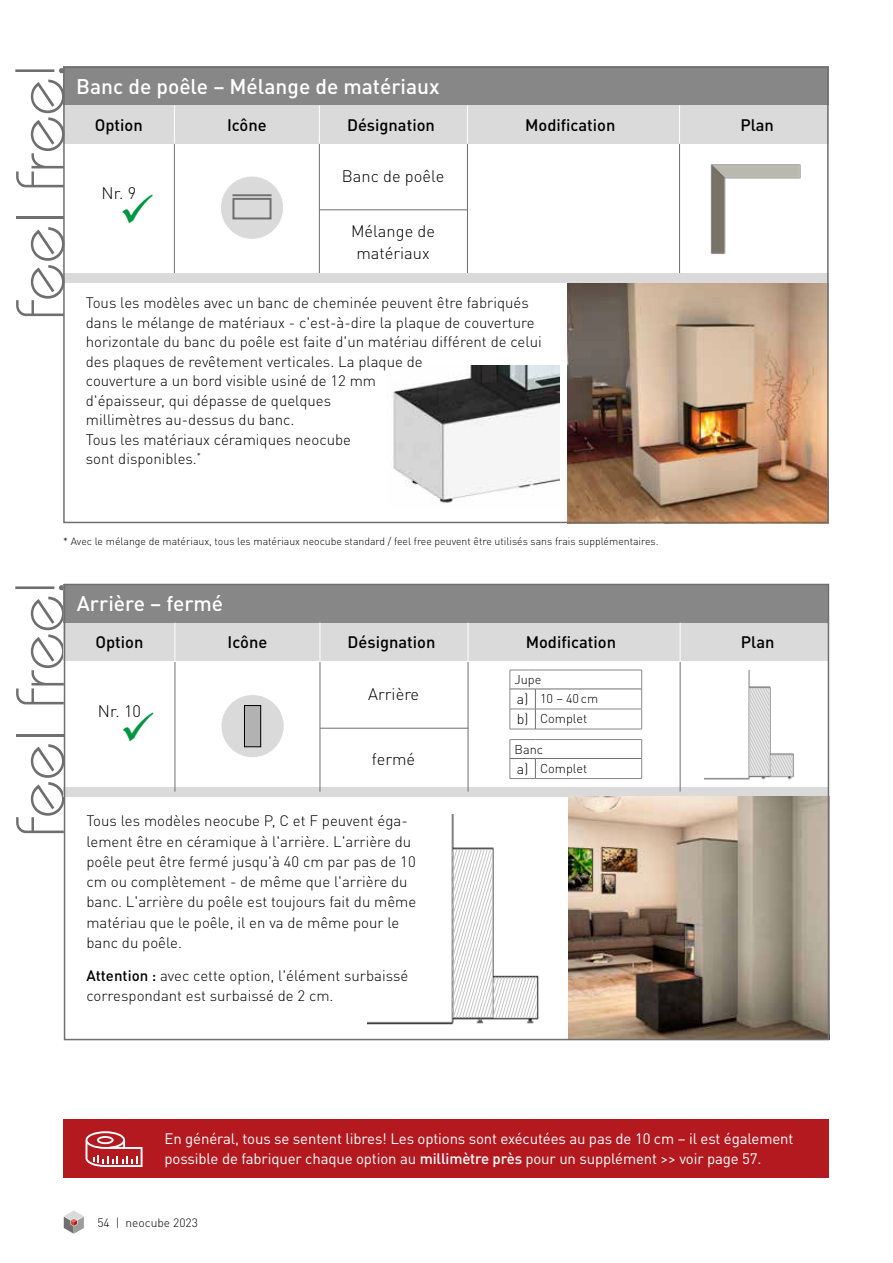
<style>
.page{position:relative;width:893px;height:1263px;background:#fff}
.page>*{position:absolute;margin:0;border:0;box-sizing:border-box;transform-origin:0 0}
.t1{font:300 68.1px "Bauhaus Pro";color:#706f6f}
.t2{font:500 21px "DINOT";color:#fff}
.t3{font:500 16.5px "DINOT";color:#000}
.t4{font:300 16.5px/22.2px "DINOT";color:#000;text-align:center}
.t5{font:300 15px/19.5px "DINOT";color:#000}
.t6{font:15px/20.2px "DINOT";letter-spacing:-.01em;color:#fff}
.t7{font:300 12.75px/19.5px "DINOT";color:#000}
.t8{font:300 12px "DINOT";color:#000}
.t9{font:300 10.5px "DINOT";color:#000}
.s1{font-weight:500}
.s2{font-size:14.1px}
</style>
<div class="page">
<hr style="left:174px;top:144px;width:1px;height:129px;background:#706f6f">
<hr style="left:319px;top:144px;width:1px;height:129px;background:#706f6f">
<hr style="left:467px;top:144px;width:1px;height:129px;background:#706f6f">
<hr style="left:679px;top:144px;width:1px;height:129px;background:#706f6f">
<hr style="left:319px;top:210px;width:149px;height:1px;background:#706f6f">
<img style="left:567px;top:282px;width:259px;height:238px">
<img style="left:393px;top:365px;width:166px;height:138px">
<div style="left:221px;top:177px;width:62px;height:62px;background:#dadada;border-radius:50%"></div>
<div style="left:232px;top:198px;width:40px;height:21px;border:2px solid #706f6f"></div>
<hr style="left:232px;top:194px;width:40px;height:2px;background:#706f6f">
<div style="left:63px;top:273px;width:766px;height:9px;background:#dadada"></div>
<div style="left:63px;top:105px;width:766px;height:39px;background:#dadada"></div>
<div style="left:63px;top:67px;width:766px;height:38px;background:#878787"></div>
<hr style="left:174px;top:105px;width:1px;height:39px;background:#fff">
<hr style="left:319px;top:105px;width:1px;height:39px;background:#fff">
<hr style="left:467px;top:105px;width:1px;height:39px;background:#fff">
<hr style="left:679px;top:105px;width:1px;height:39px;background:#fff">
<div style="left:63px;top:67px;width:766px;height:456px;border:2px solid #706f6f"></div>
<div style="left:64px;top:788px;width:765px;height:9px;background:#dadada"></div>
<hr style="left:175px;top:662px;width:1px;height:129px;background:#706f6f">
<hr style="left:320px;top:662px;width:1px;height:129px;background:#706f6f">
<hr style="left:468px;top:662px;width:1px;height:129px;background:#706f6f">
<hr style="left:680px;top:662px;width:1px;height:129px;background:#706f6f">
<hr style="left:320px;top:728px;width:148px;height:1px;background:#706f6f">
<img style="left:568px;top:797px;width:258px;height:240px">
<div style="left:221px;top:695px;width:63px;height:62px;background:#dadada;border-radius:50%"></div>
<div style="left:244px;top:705px;width:17px;height:42px;background:#b3b2b2"></div>
<div style="left:244px;top:705px;width:17px;height:42px;border:1px solid #000"></div>
<img style="left:705px;top:670px;width:107px;height:118px">
<svg style="left:749px;top:688px;width:44px;height:88px"></svg>
<img style="left:368px;top:815px;width:206px;height:222px">
<svg style="left:452px;top:849px;width:85px;height:169px"></svg>
<div style="left:64px;top:623px;width:765px;height:38px;background:#dadada"></div>
<div style="left:64px;top:584px;width:765px;height:38px;background:#878787"></div>
<hr style="left:175px;top:623px;width:1px;height:38px;background:#fff">
<hr style="left:320px;top:623px;width:1px;height:38px;background:#fff">
<hr style="left:468px;top:623px;width:1px;height:38px;background:#fff">
<hr style="left:680px;top:623px;width:1px;height:38px;background:#fff">
<div style="left:64px;top:584px;width:765px;height:456px;border:2px solid #706f6f"></div>
<img style="left:710px;top:164px;width:91px;height:90px">
<svg style="left:510px;top:670px;width:132px;height:60px"></svg>
<svg style="left:510px;top:739px;width:132px;height:40px"></svg>
<div style="left:64px;top:1119px;width:765px;height:59px;background:#b41920"></div>
<svg style="left:86px;top:1131px;width:57px;height:36px"></svg>
<svg style="left:64px;top:1211px;width:20px;height:23px"></svg>
<h1 class="t1" style="left:0;top:320px;width:259px;rotate:-90deg">feel free!</h1>
<h2 class="t2" style="left:76px;top:73px;width:365px">Banc de poêle – Mélange de matériaux</h2>
<p class="t3" style="left:95px;top:114px;width:50px">Option</p>
<p class="t3" style="left:227px;top:114px;width:41px">Icône</p>
<p class="t3" style="left:347px;top:114px;width:89px">Désignation</p>
<p class="t3" style="left:525px;top:114px;width:92px">Modification</p>
<p class="t3" style="left:740px;top:114px;width:35px">Plan</p>
<p class="t4" style="left:102px;top:182px;width:36px">Nr. 9</p>
<p class="t4" style="left:342px;top:165px;width:104px">Banc de poêle</p>
<p class="t4" style="left:351px;top:220px;width:86px">Mélange de matériaux</p>
<p class="t5" style="left:86px;top:293px;width:457px">Tous les modèles avec un banc de cheminée peuvent être fabriqués dans le mélange de matériaux - c'est-à-dire la plaque de couverture horizontale du banc du poêle est faite d'un matériau différent de celui des plaques de revêtement verticales. La plaque de<br>couverture a un bord visible usiné de 12 mm<br>d'épaisseur, qui dépasse de quelques<br>millimètres au-dessus du banc.<br>Tous les matériaux céramiques neocube<br>sont disponibles.<sup>*</sup></p>
<p class="t9" style="left:63px;top:534px;width:597px">* Avec le mélange de matériaux, tous les matériaux neocube standard / feel free peuvent être utilisés sans frais supplémentaires.</p>
<h1 class="t1" style="left:0;top:837px;width:259px;rotate:-90deg">feel free!</h1>
<h2 class="t2" style="left:77px;top:590px;width:148px">Arrière – fermé</h2>
<p class="t3" style="left:95px;top:632px;width:50px">Option</p>
<p class="t3" style="left:228px;top:632px;width:41px">Icône</p>
<p class="t3" style="left:348px;top:632px;width:89px">Désignation</p>
<p class="t3" style="left:526px;top:632px;width:92px">Modification</p>
<p class="t3" style="left:741px;top:632px;width:35px">Plan</p>
<p class="t4" style="left:98px;top:700px;width:45px">Nr. 10</p>
<p class="t4" style="left:368px;top:683px;width:52px">Arrière</p>
<p class="t4" style="left:372px;top:748px;width:45px">fermé</p>
<p class="t5" style="left:86px;top:811px;width:331px;line-height:20.2px">Tous les modèles neocube P, C et F peuvent éga&shy;lement être en céramique à l'arrière. L'arrière du poêle peut être fermé jusqu'à 40 cm par pas de 10 cm ou complètement - de même que l'arrière du banc. L'arrière du poêle est toujours fait du même matériau que le poêle, il en va de même pour le banc du poêle.</p>
<p class="t5" style="left:86px;top:965px;width:323px;line-height:20.2px"><span class="s1">Attention :</span> avec cette option, l'élément surbaissé correspondant est surbaissé de 2 cm.</p>
<p class="t7" style="left:514px;top:670px;width:85px">Jupe<br><span class="s2">a)</span> 10 – 40cm <span class="s2">b)</span> Complet</p>
<p class="t7" style="left:514px;top:740px;width:74px;line-height:18.9px">Banc<br><span class="s2">a)</span> Complet</p>
<p class="t6" style="left:165px;top:1128px;width:630px">En général, tous se sentent libres! Les options sont exécutées au pas de 10 cm – il est également possible de fabriquer chaque option au <span class="s1">millimètre près</span> pour un supplément &gt;&gt; voir page 57.</p>
<p class="t8" style="left:97px;top:1215px;width:102px">54 | neocube 2023</p>
</div>
